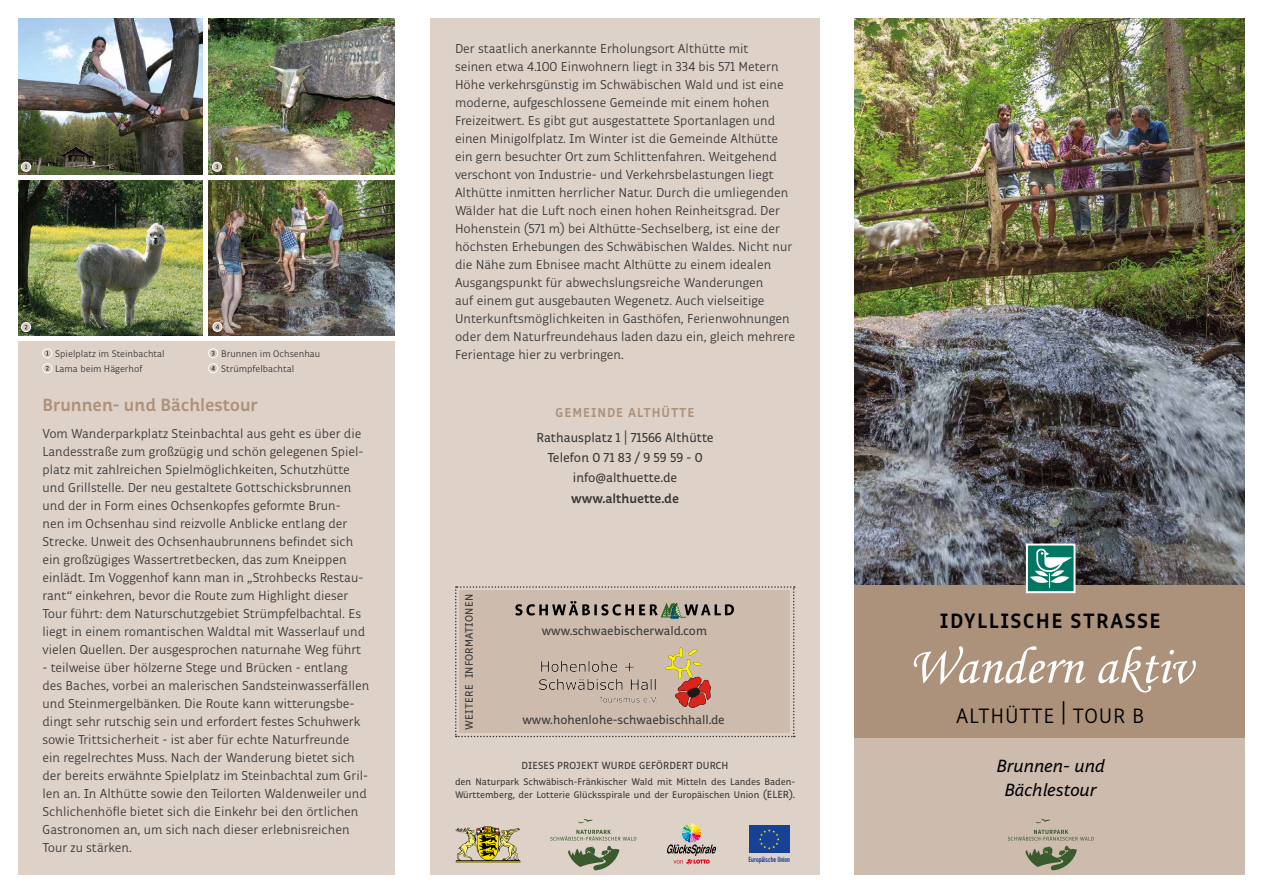
<style>
.page{position:relative;width:1263px;height:893px;background:#fff}
.page>*{position:absolute;margin:0;border:0;box-sizing:border-box;transform-origin:0 0}
.t1{font:52.8px "Monotype Corsiva";color:#fff}
.t2{font:700 21.15px "Respublika FY";letter-spacing:.07em;color:#000}
.t3{font:300 21.15px "Respublika FY";letter-spacing:.04em;color:#000}
.t4{font:italic 18px/24px "Respublika FY";color:#000;text-align:center}
.t5{font:700 18px "Respublika FY";color:#ac917b}
.t6{font:300 13.2px/18px "Respublika FY";color:#373636}
.t7{font:13.2px/24.5px "Respublika FY";color:#373636;text-align:center}
.t8{font:700 13.2px "Respublika FY";color:#373636}
.t9{font:12.6px "Respublika FY";color:#373636}
.t10{font:10.95px "Respublika FY";letter-spacing:.02em;color:#373636}
.t11{font:10.5px "Respublika FY";letter-spacing:.01em;color:#373636}
.t12{font:9.75px/13.5px "Respublika FY";color:#373636}
.t13{font:300 9.75px "Respublika FY";color:#373636}
.t14{font:7.8px "Fette Engschrift";letter-spacing:-.01em;color:#164194}
.s1{font-weight:700;color:#ac917b}
.s2{font-weight:300}
.s3{font-size:10.5px}
</style>
<div class="page">
<img style="left:855px;top:18px;width:390px;height:567px">
<div style="left:855px;top:719px;width:391px;height:174px;background:#cdbbad"></div>
<div style="left:0;top:11px;width:838px;height:882px;background:#ddd1c8"></div>
<div style="left:855px;top:585px;width:391px;height:153px;background:#ac917b"></div>
<svg style="left:550px;top:818px;width:86px;height:52px"></svg>
<svg style="left:1008px;top:818px;width:86px;height:52px"></svg>
<svg style="left:667px;top:823px;width:49px;height:42px"></svg>
<div style="left:749px;top:826px;width:41px;height:27px;background:#164194"></div>
<svg style="left:759px;top:829px;width:20px;height:20px"></svg>
<svg style="left:455px;top:826px;width:65px;height:37px"></svg>
<div style="left:1027px;top:545px;width:47px;height:47px;background:#017763"></div>
<div style="left:1026px;top:544px;width:49px;height:49px;border:2px solid #fff"></div>
<svg style="left:1030px;top:548px;width:42px;height:40px"></svg>
<svg style="left:455px;top:586px;width:340px;height:151px;background:#c5b5a7"></svg>
<img style="left:538px;top:647px;width:173px;height:62px">
<img style="left:17px;top:17px;width:186px;height:159px">
<img style="left:17px;top:180px;width:186px;height:156px">
<img style="left:208px;top:17px;width:187px;height:159px">
<img style="left:208px;top:180px;width:187px;height:156px">
<div style="left:203px;top:13px;width:5px;height:327px;background:#fff"></div>
<hr style="left:11px;top:176px;width:387px;height:4px;background:#fff">
<hr style="left:11px;top:336px;width:387px;height:4px;background:#fff">
<svg style="left:43px;top:349px;width:9px;height:9px"></svg>
<div style="left:43px;top:348px;width:9px;height:10px;border:1px solid #fff;border-radius:50%"></div>
<svg style="left:209px;top:349px;width:9px;height:9px"></svg>
<div style="left:208px;top:348px;width:10px;height:10px;border:1px solid #fff;border-radius:50%"></div>
<div style="left:43px;top:364px;width:9px;height:9px;background:#d5c6ba;border-radius:50%"></div>
<div style="left:43px;top:363px;width:9px;height:10px;border:1px solid #fff;border-radius:50%"></div>
<svg style="left:46px;top:366px;width:3px;height:5px"></svg>
<div style="left:209px;top:364px;width:9px;height:9px;background:#d5c6ba;border-radius:50%"></div>
<div style="left:208px;top:363px;width:10px;height:10px;border:1px solid #fff;border-radius:50%"></div>
<svg style="left:211px;top:366px;width:4px;height:5px"></svg>
<svg style="left:213px;top:322px;width:9px;height:9px"></svg>
<div style="left:213px;top:322px;width:9px;height:10px;border:1px solid #fff;border-radius:50%"></div>
<svg style="left:216px;top:325px;width:3px;height:4px"></svg>
<svg style="left:21px;top:162px;width:10px;height:9px"></svg>
<div style="left:21px;top:162px;width:10px;height:10px;border:1px solid #fff;border-radius:50%"></div>
<svg style="left:21px;top:323px;width:10px;height:9px"></svg>
<div style="left:21px;top:322px;width:10px;height:10px;border:1px solid #fff;border-radius:50%"></div>
<svg style="left:212px;top:162px;width:9px;height:9px"></svg>
<div style="left:212px;top:162px;width:10px;height:10px;border:1px solid #fff;border-radius:50%"></div>
<svg style="left:215px;top:165px;width:3px;height:4px"></svg>
<div style="left:0;top:0;width:17px;height:893px;background:#fff"></div>
<div style="left:821px;top:0;width:25px;height:893px;background:#fff"></div>
<div style="left:395px;top:0;width:34px;height:893px;background:#fff"></div>
<div style="left:0;top:876px;width:1263px;height:17px;background:#fff"></div>
<div style="left:0;top:0;width:1263px;height:17px;background:#fff"></div>
<p class="t13" style="left:55px;top:347px;width:111px">Spielplatz im Steinbachtal</p>
<p class="t13" style="left:221px;top:347px;width:101px">Brunnen im Ochsenhau</p>
<p class="t13" style="left:55px;top:362px;width:89px">Lama beim Hägerhof</p>
<p class="t13" style="left:221px;top:362px;width:75px">Strümpfelbachtal</p>
<h3 class="t5" style="left:43px;top:394px;width:217px">Brunnen- und Bächlestour</h3>
<p class="t6" style="left:43px;top:425px;width:324px">Vom Wanderparkplatz Steinbachtal aus geht es über die Landesstraße zum großzügig und schön gelegenen Spiel&shy;platz mit zahlreichen Spielmöglichkeiten, Schutzhütte und Grillstelle. Der neu gestaltete Gottschicksbrunnen und der in Form eines Ochsenkopfes geformte Brun&shy;nen im Ochsenhau sind reizvolle Anblicke entlang der Strecke. Unweit des Ochsenhaubrunnens befindet sich ein großzügiges Wassertretbecken, das zum Kneippen einlädt. Im Voggenhof kann man in „Strohbecks Restau&shy;rant“ einkehren, bevor die Route zum Highlight dieser Tour führt: dem Naturschutzgebiet Strümpfelbachtal. Es liegt in einem romantischen Waldtal mit Wasserlauf und vielen Quellen. Der ausgesprochen naturnahe Weg führt</p>
<p class="t6" style="left:43px;top:659px;width:328px">- teilweise über hölzerne Stege und Brücken - entlang des Baches, vorbei an malerischen Sandsteinwasserfällen und Steinmergelbänken. Die Route kann witterungsbe&shy;dingt sehr rutschig sein und erfordert festes Schuhwerk sowie Trittsicherheit - ist aber für echte Naturfreunde ein regelrechtes Muss. Nach der Wanderung bietet sich der bereits erwähnte Spielplatz im Steinbachtal zum Gril&shy;len an. In Althütte sowie den Teilorten Waldenweiler und Schlichenhöfle bietet sich die Einkehr bei den örtlichen Gastronomen an, um sich nach dieser erlebnisreichen Tour zu stärken.</p>
<p class="t6" style="left:455px;top:40px;width:342px">Der staatlich anerkannte Erholungsort Althütte mit<br>seinen etwa 4.100 Einwohnern liegt in 334 bis 571 Metern Höhe verkehrsgünstig im Schwäbischen Wald und ist eine moderne, aufgeschlossene Gemeinde mit einem hohen Freizeitwert. Es gibt gut ausgestattete Sportanlagen und einen Minigolfplatz. Im Winter ist die Gemeinde Althütte ein gern besuchter Ort zum Schlittenfahren. Weitgehend verschont von Industrie- und Verkehrsbelastungen liegt Althütte inmitten herrlicher Natur. Durch die umliegenden Wälder hat die Luft noch einen hohen Reinheitsgrad. Der Hohenstein (571 m) bei Althütte-Sechselberg, ist eine der höchsten Erhebungen des Schwäbischen Waldes. Nicht nur die Nähe zum Ebnisee macht Althütte zu einem idealen Ausgangspunkt für abwechslungsreiche Wanderungen<br>auf einem gut ausgebauten Wegenetz. Auch vielseitige Unterkunftsmöglichkeiten in Gasthöfen, Ferienwohnungen oder dem Naturfreundehaus laden dazu ein, gleich mehrere Ferientage hier zu verbringen.</p>
<p class="t10" style="left:463px;top:730px;width:137px;rotate:-90deg">WEITERE INFORMATIONEN</p>
<p class="t7" style="left:536px;top:401px;width:179px"><span class="s1">GEMEINDE ALTHÜTTE<br></span>Rathausplatz 1 <span class="s2">|</span> 71566 Althütte</p>
<p class="t7" style="left:547px;top:448px;width:157px;line-height:20.2px">Telefon 0 71 83 / 9 59 59 - 0 info@althuette.de</p>
<p class="t8" style="left:571px;top:490px;width:109px">www.althuette.de</p>
<p class="t9" style="left:542px;top:623px;width:167px">www.schwaebischerwald.com</p>
<p class="t9" style="left:522px;top:712px;width:204px">www.hohenlohe-schwaebischhall.de</p>
<p class="t11" style="left:521px;top:759px;width:208px">DIESES PROJEKT WURDE GEFÖRDERT DURCH</p>
<p class="t12" style="left:455px;top:775px;width:342px">den Naturpark Schwäbisch-Fränkischer Wald mit Mitteln des Landes Baden-<br>Württemberg, der Lotterie Glücksspirale und der Europäischen Union <span class="s3">(ELER).</span></p>
<p class="t14" style="left:748px;top:855px;width:43px">Europäische Union</p>
<h2 class="t2" style="left:940px;top:608px;width:222px">IDYLLISCHE STRASSE</h2>
<h1 class="t1" style="left:909px;top:634px;width:285px">Wandern aktiv</h1>
<h2 class="t3" style="left:956px;top:703px;width:190px">ALTHÜTTE | TOUR B</h2>
<h3 class="t4" style="left:996px;top:755px;width:110px">Brunnen- und<br>Bächlestour</h3>
</div>
